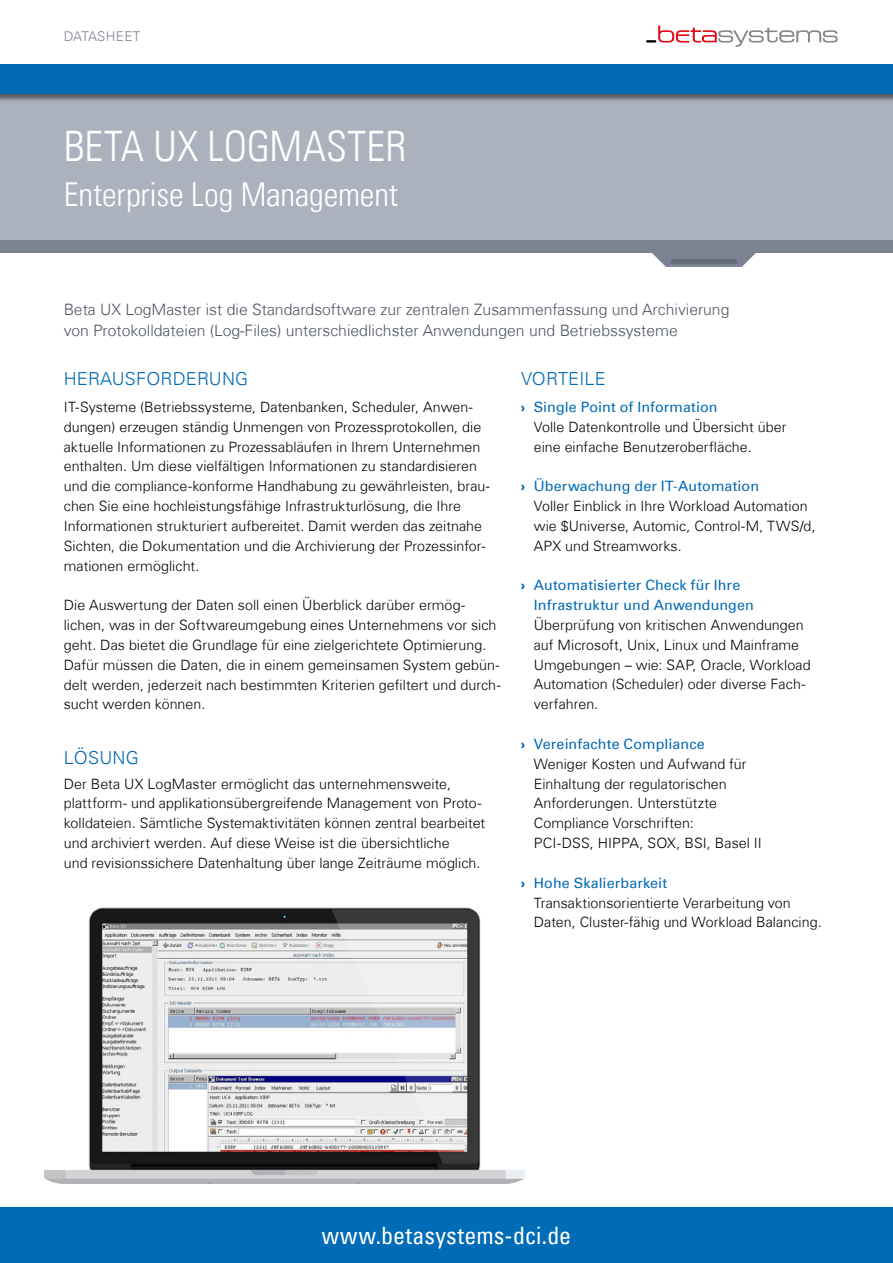
<style>
.page{position:relative;width:893px;height:1263px;background:#fff}
.page>*{position:absolute;margin:0;border:0;box-sizing:border-box;transform-origin:0 0}
.t1{font:42px "Univers Com 47 Light Cond";color:#fff}
.t2{font:33px "Univers Com 47 Light Cond";letter-spacing:-.005em;color:#fff}
.t3{font:condensed 24px "Univers Com 57";letter-spacing:.01em;color:#fff}
.t4{font:300 18px "Univers Com 45";letter-spacing:.01em;color:#0069b4}
.t5{font:300 15.75px/21px "Univers Com 45";color:#4d5463}
.t6{font:300 14.25px/19.8px "Univers Com 45";color:#000}
.t7{font:14.25px/19.8px "Univers Com 55 Roman";letter-spacing:.01em;color:#0069b4}
.t8{font:300 13.5px "Univers Com 45";color:#7b8291}
.s1{font-family:"Univers Com 65";font-weight:700}
</style>
<div class="page">
<div style="left:0;top:90px;width:893px;height:153px;background:#acb1be"></div>
<svg style="left:646px;top:26px;width:192px;height:21px"></svg>
<div style="left:0;top:241px;width:893px;height:12px;background:#7b8291"></div>
<svg style="left:652px;top:253px;width:104px;height:14px"></svg>
<hr style="left:672px;top:259px;width:64px;height:4px;background:#666e7c">
<div style="left:0;top:64px;width:893px;height:38px;background:#000;opacity:.5"></div>
<div style="left:0;top:64px;width:893px;height:30px;background:#0069b4"></div>
<div style="left:0;top:1208px;width:893px;height:55px;background:#006bb6"></div>
<img style="left:45px;top:907px;width:480px;height:276px">
<p class="t8" style="left:64px;top:28px;width:78px">DATASHEET</p>
<h1 class="t1" style="left:64px;top:121px;width:344px">BETA UX LOGMASTER</h1>
<h2 class="t2" style="left:64px;top:175px;width:336px">Enterprise Log Management</h2>
<p class="t5" style="left:64px;top:299px;width:667px">Beta UX LogMaster ist die Standardsoftware zur zentralen Zusammenfassung und Archivierung von Protokolldateien (Log-Files) unterschiedlichster Anwendungen und Betriebssysteme</p>
<p class="t4" style="left:64px;top:368px;width:186px">HERAUSFORDERUNG</p>
<p class="t6" style="left:64px;top:397px;width:428px">IT-Systeme (Betriebssysteme, Datenbanken, Scheduler, Anwen&shy;dungen) erzeugen ständig Unmengen von Prozessprotokollen, die aktuelle Informationen zu Prozessabläufen in Ihrem Unternehmen enthalten. Um diese vielfältigen Informationen zu standardisieren und die compliance-konforme Handhabung zu gewährleisten, brau&shy;chen Sie eine hochleistungsfähige Infrastrukturlösung, die Ihre Informationen strukturiert aufbereitet. Damit werden das zeitnahe Sichten, die Dokumentation und die Archivierung der Prozessinfor&shy;mationen ermöglicht.</p>
<p class="t6" style="left:64px;top:595px;width:438px">Die Auswertung der Daten soll einen Überblick darüber ermög&shy;lichen, was in der Softwareumgebung eines Unternehmens vor sich geht. Das bietet die Grundlage für eine zielgerichtete Optimierung.<br>Dafür müssen die Daten, die in einem gemeinsamen System gebün&shy;delt werden, jederzeit nach bestimmten Kriterien gefiltert und durch&shy;sucht werden können.</p>
<p class="t4" style="left:64px;top:746px;width:76px">LÖSUNG</p>
<p class="t6" style="left:64px;top:773px;width:423px">Der Beta UX LogMaster ermöglicht das unternehmensweite, plattform- und applikationsübergreifende Management von Proto&shy;kolldateien. Sämtliche Systemaktivitäten können zentral bearbeitet und archiviert werden. Auf diese Weise ist die übersichtliche<br>und revisionssichere Datenhaltung über lange Zeiträume möglich.</p>
<p class="t4" style="left:521px;top:368px;width:86px">VORTEILE</p>
<p class="t7" style="left:521px;top:397px;width:198px"><span class="s1">›</span> Single Point of Information</p>
<p class="t6" style="left:534px;top:417px;width:254px">Volle Datenkontrolle und Übersicht über eine einfache Benutzeroberfläche.</p>
<p class="t7" style="left:521px;top:476px;width:240px"><span class="s1">›</span> Überwachung der IT-Automation</p>
<p class="t6" style="left:534px;top:496px;width:283px">Voller Einblick in Ihre Workload Automation wie $Universe, Automic, Control-M, TWS/d,<br>APX und Streamworks.</p>
<p class="t7" style="left:534px;top:575px;width:222px;text-indent:-13px"><span class="s1">›</span> Automatisierter Check für Ihre<br>Infrastruktur und Anwendungen</p>
<p class="t6" style="left:534px;top:615px;width:278px">Überprüfung von kritischen Anwendungen auf Microsoft, Unix, Linux und Mainframe Umgebungen – wie: SAP, Oracle, Workload Automation (Scheduler) oder diverse Fach&shy;verfahren.</p>
<p class="t7" style="left:521px;top:734px;width:185px"><span class="s1">›</span> Vereinfachte Compliance</p>
<p class="t6" style="left:534px;top:754px;width:230px">Weniger Kosten und Aufwand für<br>Einhaltung der regulatorischen<br>Anforderungen. Unterstützte<br>Compliance Vorschriften:<br>PCI-DSS, HIPPA, SOX, BSI, Basel II</p>
<p class="t7" style="left:521px;top:873px;width:148px"><span class="s1">›</span> Hohe Skalierbarkeit</p>
<p class="t6" style="left:534px;top:892px;width:289px">Transaktionsorientierte Verarbeitung von<br>Daten, Cluster-fähig und Workload Balancing.</p>
<h3 class="t3" style="left:322px;top:1220px;width:251px">www.betasystems-dci.de</h3>
</div>
